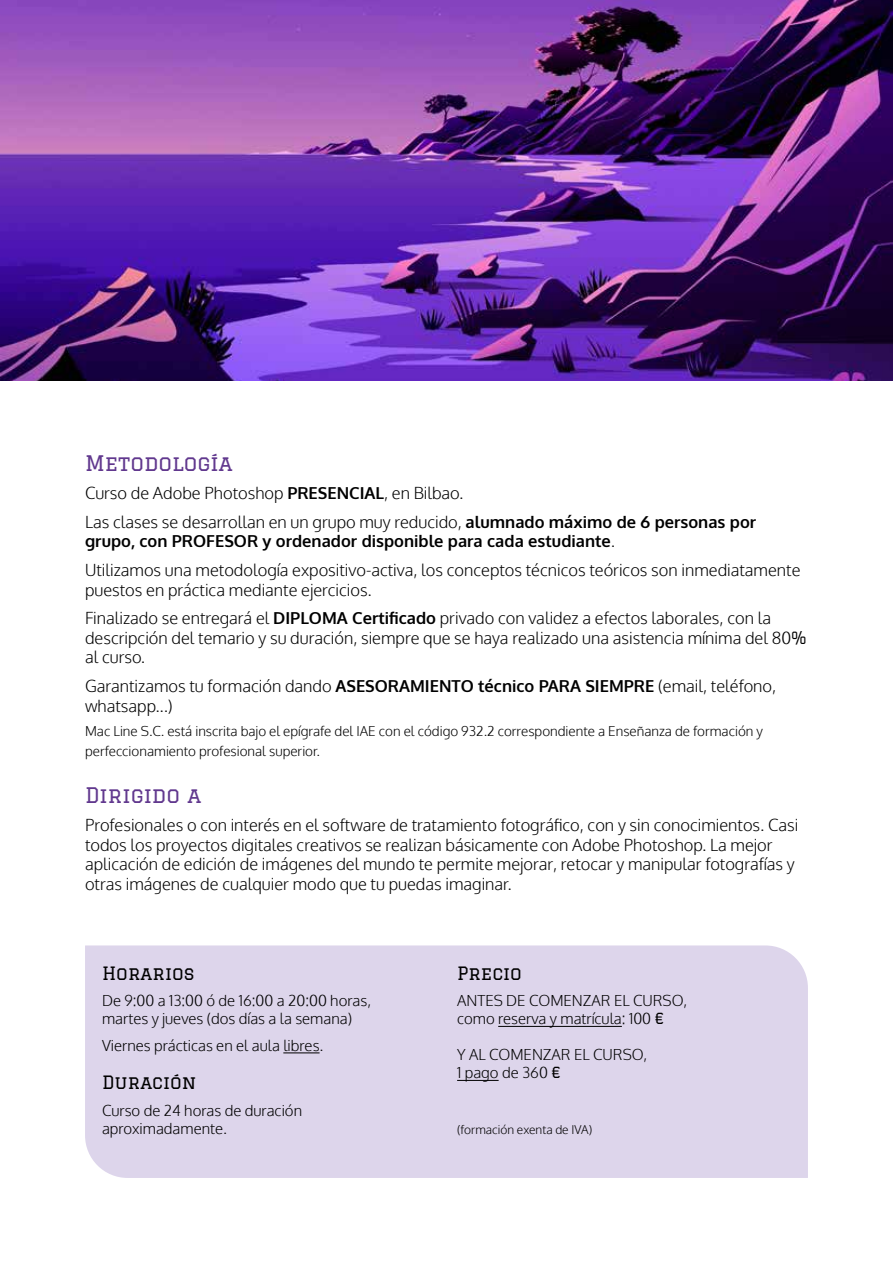
<style>
.page{position:relative;width:893px;height:1263px;background:#fff}
.page>*{position:absolute;margin:0;border:0;box-sizing:border-box;transform-origin:0 0}
.t1{font:21px "Graduate";color:#61388e}
.t2{font:18px "Graduate";color:#000}
.t3{font:300 16.5px/19.8px "Oxygen";color:#000}
.t4{font:300 15px/18px "Oxygen";color:#000}
.t5{font:300 13.5px/19.8px "Oxygen";color:#000}
.t6{font:300 12px "Oxygen";color:#000}
.s1{font-weight:700}
.s2{font-family:"Graduate";font-weight:400}
</style>
<div class="page">
<img style="left:0;top:0;width:893px;height:381px">
<div style="left:85px;top:945px;width:723px;height:233px;background:#ddd5eb"></div>
<hr style="left:283px;top:1052px;width:37px;height:1px;background:#000">
<hr style="left:498px;top:1026px;width:124px;height:1px;background:#000">
<hr style="left:457px;top:1080px;width:42px;height:1px;background:#000">
<p class="t1" style="left:85px;top:451px;width:149px">Metodología</p>
<p class="t3" style="left:85px;top:480px;width:673px;line-height:28.3px">Curso de Adobe Photoshop <span class="s1">PRESENCIAL</span>, en Bilbao.<br>Las clases se desarrollan en un grupo muy reducido, <span class="s1">alumnado máximo de 6 personas por</span></p>
<p class="t3" style="left:85px;top:528px;width:717px;line-height:28.3px"><span class="s1">grupo, con PROFESOR y ordenador disponible para cada estudiante</span>.<br>Utilizamos una metodología expositivo-activa, los conceptos técnicos teóricos son inmediatamente</p>
<p class="t3" style="left:85px;top:576px;width:687px;line-height:28.3px">puestos en práctica mediante ejercicios.<br>Finalizado se entregará el <span class="s1">DIPLOMA Certificado</span> privado con validez a efectos laborales, con la</p>
<p class="t3" style="left:85px;top:628px;width:723px">descripción del temario y su duración, siempre que se haya realizado una asistencia mínima del 80<span class="s2">% </span>al curso.</p>
<p class="t3" style="left:85px;top:676px;width:693px">Garantizamos tu formación dando <span class="s1">ASESORAMIENTO técnico PARA SIEMPRE</span> (email, teléfono, whatsapp...)</p>
<p class="t5" style="left:85px;top:722px;width:679px">Mac Line S.C. está inscrita bajo el epígrafe del IAE con el código 932.2 correspondiente a Enseñanza de formación y perfeccionamiento profesional superior.</p>
<p class="t1" style="left:85px;top:782px;width:118px">Dirigido a</p>
<p class="t3" style="left:85px;top:815px;width:715px">Profesionales o con interés en el software de tratamiento fotográfico, con y sin conocimientos. Casi todos los proyectos digitales creativos se realizan básicamente con Adobe Photoshop. La mejor aplicación de edición de imágenes del mundo te permite mejorar, retocar y manipular fotografías y otras imágenes de cualquier modo que tu puedas imaginar.</p>
<p class="t2" style="left:102px;top:962px;width:94px">Horarios</p>
<p class="t4" style="left:102px;top:992px;width:270px">De 9:00 a 13:00 ó de 16:00 a 20:00 horas, martes y jueves (dos días a la semana)</p>
<p class="t4" style="left:102px;top:1037px;width:223px">Viernes prácticas en el aula libres.</p>
<p class="t2" style="left:102px;top:1072px;width:96px">Duración</p>
<p class="t4" style="left:102px;top:1102px;width:202px">Curso de 24 horas de duración aproximadamente.</p>
<p class="t2" style="left:457px;top:962px;width:66px">Precio</p>
<p class="t4" style="left:457px;top:992px;width:232px">ANTES DE COMENZAR EL CURSO, como reserva y matrícula: 100 <span class="s2">€</span></p>
<p class="t4" style="left:457px;top:1046px;width:192px">Y AL COMENZAR EL CURSO,<br>1 pago de 360 <span class="s2">€</span></p>
<p class="t6" style="left:457px;top:1122px;width:137px">(formación exenta de IVA)</p>
</div>
